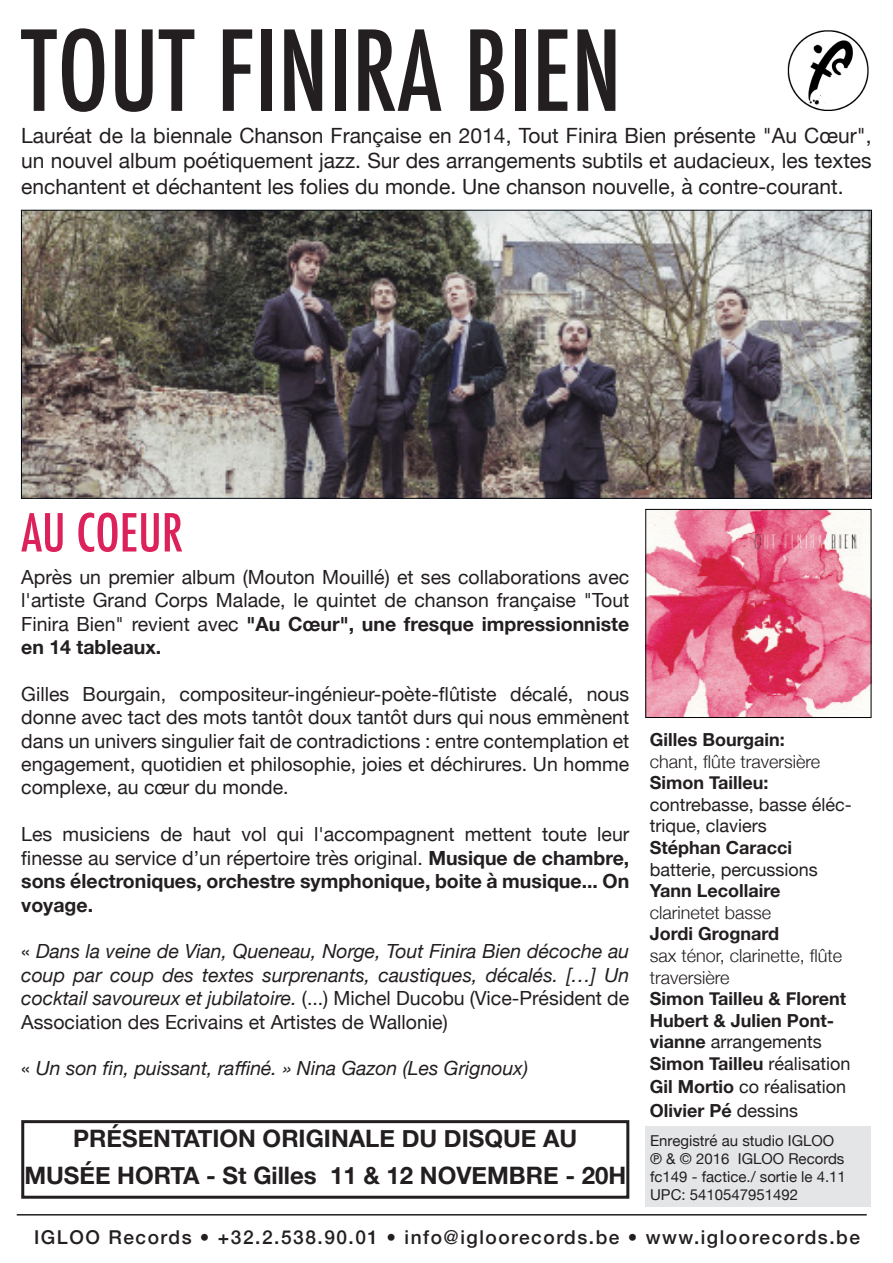
<style>
.page{position:relative;width:893px;height:1263px;background:#fff}
.page>*{position:absolute;margin:0;border:0;box-sizing:border-box;transform-origin:0 0}
.t1{font:500 condensed 108px "Futura";color:#231f20}
.t2{font:500 condensed 51px "Futura";color:#dc225a}
.t3{font:700 24px/37.5px "Helvetica Neue";color:#231f20;text-align:center}
.t4{font:21px/25.2px "Helvetica Neue";color:#231f20;text-align:justify}
.t5{font:19.5px/23.4px "Helvetica Neue";color:#231f20;text-align:justify}
.t6{font:italic 19.5px/23.4px "Helvetica Neue";color:#231f20;text-align:justify}
.t7{font:500 19.05px "Helvetica Neue";letter-spacing:.08em;color:#231f20}
.t8{font:700 18px/21.6px "Helvetica Neue";color:#231f20}
.t9{font:18px/21.6px "Helvetica Neue";color:#231f20}
.t10{font:300 18px/21.6px "Helvetica Neue";color:#231f20}
.t11{font:15px/18px "Helvetica Neue";color:#231f20}
.s1{font-weight:700}
.s2{font-style:normal}
.s3{font-weight:400}
</style>
<div class="page">
<img style="left:23px;top:212px;width:847px;height:284px">
<div style="left:646px;top:1126px;width:225px;height:80px;background:#e4e5e7"></div>
<img style="left:648px;top:511px;width:221px;height:205px">
<div style="left:646px;top:509px;width:225px;height:209px;border:1px solid #000001"></div>
<hr style="left:17px;top:1214px;width:850px;height:1px;background:#231f20">
<img style="left:787px;top:30px;width:82px;height:81px">
<div style="left:21px;top:1120px;width:608px;height:79px;border:3px solid #231f20"></div>
<h1 class="t1" style="left:21px;top:2px;width:602px">TOUT FINIRA BIEN</h1>
<p class="t4" style="left:21px;top:124px;width:852px">Lauréat de la biennale Chanson Française en 2014, Tout Finira Bien présente "Au Cœur", un nouvel album poétiquement jazz. Sur des arrangements subtils et audacieux, les textes enchantent et déchantent les folies du monde. Une chanson nouvelle, à contre-courant.</p>
<h2 class="t2" style="left:21px;top:500px;width:163px">AU COEUR</h2>
<p class="t5" style="left:21px;top:566px;width:610px">Après un premier album (Mouton Mouillé) et ses collaborations avec l'artiste Grand Corps Malade, le quintet de chanson française "Tout Finira Bien" revient avec <span class="s1">"Au Cœur", une fresque impressionniste en 14 tableaux.</span></p>
<p class="t5" style="left:21px;top:683px;width:610px">Gilles Bourgain, compositeur-ingénieur-poète-flûtiste décalé, nous donne avec tact des mots tantôt doux tantôt durs qui nous emmènent dans un univers singulier fait de contradictions : entre contemplation et engagement, quotidien et philosophie, joies et déchirures. Un homme complexe, au cœur du monde.</p>
<p class="t5" style="left:21px;top:824px;width:610px">Les musiciens de haut vol qui l'accompagnent mettent toute leur finesse au service d’un répertoire très original. <span class="s1">Musique de chambre, sons électroniques, orchestre symphonique, boite à musique... On voyage.</span></p>
<p class="t6" style="left:21px;top:941px;width:610px"><span class="s2">«</span> Dans la veine de Vian, Queneau, Norge, Tout Finira Bien décoche au coup par coup des textes surprenants, caustiques, décalés. […] Un cocktail savoureux et jubilatoire. <span class="s2">(...) Michel Ducobu (Vice-Président de Association des Ecrivains et Artistes de Wallonie)</span></p>
<p class="t6" style="left:21px;top:1058px;width:508px"><span class="s2">«</span> Un son fin, puissant, raffiné. » Nina Gazon (Les Grignoux)</p>
<p class="t3" style="left:24px;top:1120px;width:603px">PRÉSENTATION ORIGINALE DU DISQUE AU<br>MUSÉE HORTA - St Gilles 11 &amp; 12 NOVEMBRE - 20H</p>
<p class="t8" style="left:650px;top:729px;width:137px">Gilles Bourgain:</p>
<p class="t10" style="left:650px;top:749px;width:172px">chant, flûte traversière</p>
<p class="t8" style="left:650px;top:772px;width:120px">Simon Tailleu:</p>
<p class="t9" style="left:650px;top:794px;width:204px">contrebasse, basse éléc&shy;trique, claviers</p>
<p class="t8" style="left:650px;top:837px;width:144px">Stéphan Caracci</p>
<p class="t9" style="left:650px;top:859px;width:170px">batterie, percussions</p>
<p class="t8" style="left:650px;top:880px;width:132px">Yann Lecollaire</p>
<p class="t10" style="left:650px;top:900px;width:123px">clarinetet basse</p>
<p class="t8" style="left:650px;top:924px;width:131px">Jordi Grognard</p>
<p class="t10" style="left:650px;top:943px;width:194px">sax ténor, clarinette, flûte traversière</p>
<p class="t8" style="left:650px;top:988px;width:202px">Simon Tailleu &amp; Florent<br>Hubert &amp; Julien Pont&shy;vianne <span class="s3">arrangements<br></span>Simon Tailleu <span class="s3">réalisation</span></p>
<p class="t9" style="left:650px;top:1076px;width:198px;line-height:23.4px"><span class="s1">Gil Mortio</span> co réalisation<br><span class="s1">Olivier Pé</span> dessins</p>
<p class="t11" style="left:650px;top:1133px;width:197px">Enregistré au studio IGLOO ℗ &amp; © 2016 IGLOO Records fc149 - factice./ sortie le 4.11<br>UPC: 5410547951492</p>
<p class="t7" style="left:34px;top:1221px;width:827px">IGLOO Records • +32.2.538.90.01 • info@igloorecords.be • www.igloorecords.be</p>
</div>
